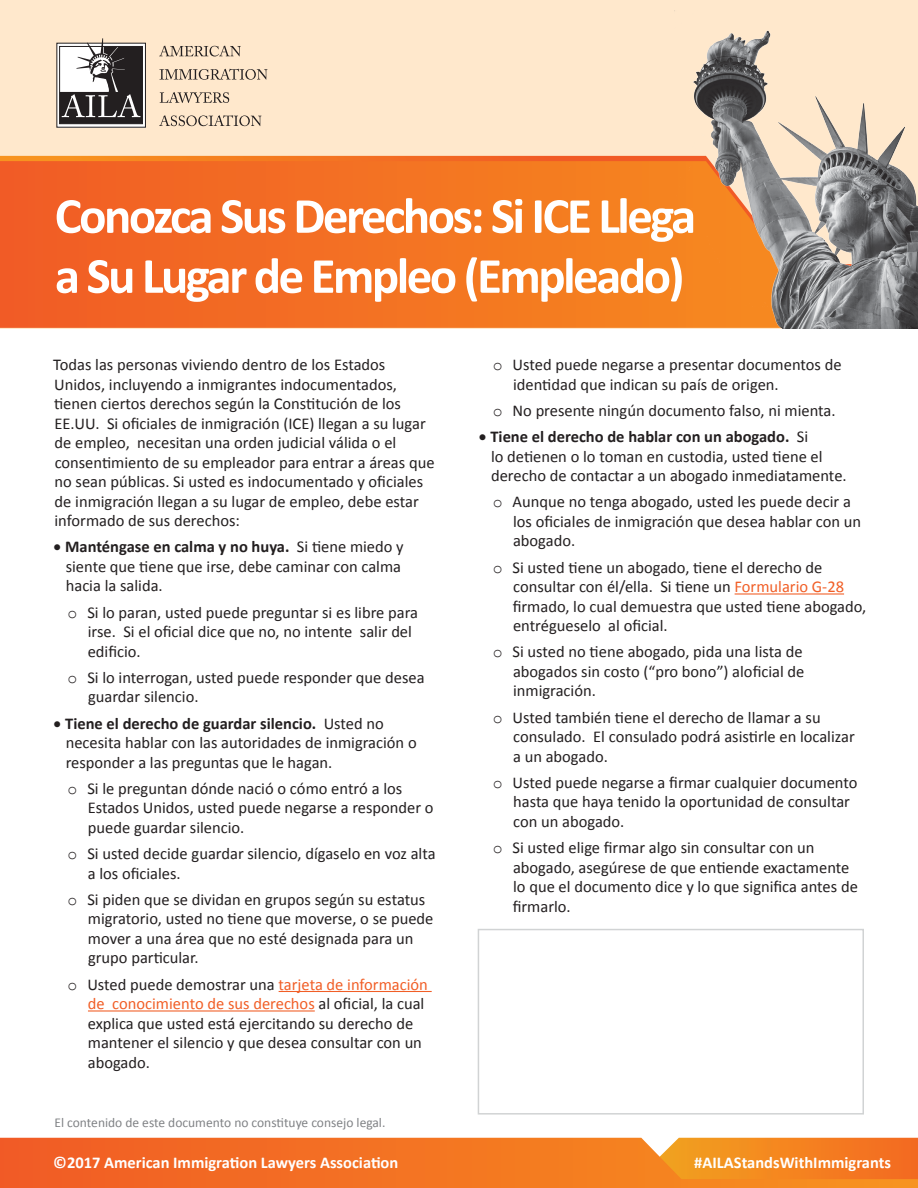
<style>
.page{position:relative;width:918px;height:1188px;background:#fff}
.page>*{position:absolute;margin:0;border:0;box-sizing:border-box;transform-origin:0 0}
.t1{font:700 51px/60px "Calibri";letter-spacing:-.05em;color:#fff}
.List_Paragraph{font:16.5px/19.5px "Calibri";color:#231f20}
.t2{font:700 16.5px "Calibri";color:#fff}
.t3{font:13.5px "Calibri";color:#808285}
.s1{font-weight:700}
.s2{font-family:"Courier New"}
.s3{color:#f15e26}
</style>
<div class="page">
<svg style="left:0;top:1138px;width:918px;height:50px;background:#f37623"></svg>
<hr style="left:279px;top:991px;width:153px;height:1px;background:#f15e26">
<hr style="left:88px;top:1010px;width:227px;height:2px;background:#f15e26">
<hr style="left:735px;top:593px;width:109px;height:2px;background:#f15e26">
<div style="left:0;top:0;width:918px;height:329px;background:#ffe8cc"></div>
<svg style="left:0;top:156px;width:674px;height:5px;background:#f37422"></svg>
<svg style="left:0;top:161px;width:674px;height:167px;background:#f36f22"></svg>
<img style="left:674px;top:10px;width:244px;height:319px">
<svg style="left:57px;top:43px;width:88px;height:84px"></svg>
<div style="left:57px;top:43px;width:89px;height:85px;border:1px solid #231f20"></div>
<svg style="left:60px;top:38px;width:83px;height:86px;background:#7b7776"></svg>
<svg style="left:159px;top:46px;width:82px;height:10px"></svg>
<svg style="left:159px;top:69px;width:108px;height:11px"></svg>
<svg style="left:160px;top:92px;width:69px;height:11px"></svg>
<svg style="left:159px;top:115px;width:102px;height:11px"></svg>
<div style="left:478px;top:929px;width:386px;height:186px;border:2px solid #d1d3d4"></div>
<p class="t1" style="left:55px;top:186px;width:643px">Conozca Sus Derechos: Si ICE Llega a Su Lugar de Empleo (Empleado)</p>
<p class="List_Paragraph" style="left:53px;top:355px;width:383px">Todas las personas viviendo dentro de los Estados Unidos, incluyendo a inmigrantes indocumentados, tienen ciertos derechos según la Constitución de los EE.UU. Si oficiales de inmigración (ICE) llegan a su lugar de empleo, necesitan una orden judicial válida o el consentimiento de su empleador para entrar a áreas que no sean públicas. Si usted es indocumentado y oficiales de inmigración llegan a su lugar de empleo, debe estar informado de sus derechos:</p>
<p class="List_Paragraph" style="left:66px;top:537px;width:340px;text-indent:-12px">• <span class="s1">Manténgase en calma y no huya.</span> Si tiene miedo y siente que tiene que irse, debe caminar con calma hacia la salida.</p>
<p class="List_Paragraph" style="left:88px;top:602px;width:332px;text-indent:-20px"><span class="s2">o</span> Si lo paran, usted puede preguntar si es libre para irse. Si el oficial dice que no, no intente salir del edificio.</p>
<p class="List_Paragraph" style="left:88px;top:668px;width:338px;text-indent:-21px"><span class="s2">o</span> Si lo interrogan, usted puede responder que desea guardar silencio.</p>
<p class="List_Paragraph" style="left:66px;top:713px;width:352px;text-indent:-12px">• <span class="s1">Tiene el derecho de guardar silencio.</span> Usted no necesita hablar con las autoridades de inmigración o responder a las preguntas que le hagan.</p>
<p class="List_Paragraph" style="left:88px;top:779px;width:347px;text-indent:-20px"><span class="s2">o</span> Si le preguntan dónde nació o cómo entró a los<br>Estados Unidos, usted puede negarse a responder o puede guardar silencio.</p>
<p class="List_Paragraph" style="left:88px;top:844px;width:349px;text-indent:-20px"><span class="s2">o</span> Si usted decide guardar silencio, dígaselo en voz alta a los oficiales.</p>
<p class="List_Paragraph" style="left:88px;top:890px;width:347px;text-indent:-20px"><span class="s2">o</span> Si piden que se dividan en grupos según su estatus migratorio, usted no tiene que moverse, o se puede mover a una área que no esté designada para un grupo particular.</p>
<p class="List_Paragraph" style="left:88px;top:974px;width:342px;text-indent:-20px"><span class="s2">o</span> Usted puede demostrar una <span class="s3">tarjeta de información de conocimiento de sus derechos</span> al oficial, la cual explica que usted está ejercitando su derecho de mantener el silencio y que desea consultar con un abogado.</p>
<p class="t3" style="left:54px;top:1114px;width:333px">El contenido de este documento no constituye consejo legal.</p>
<p class="List_Paragraph" style="left:513px;top:355px;width:330px;text-indent:-20px"><span class="s2">o</span> Usted puede negarse a presentar documentos de identidad que indican su país de origen.</p>
<p class="List_Paragraph" style="left:493px;top:401px;width:344px"><span class="s2">o</span> No presente ningún documento falso, ni mienta.</p>
<p class="List_Paragraph" style="left:491px;top:427px;width:357px;text-indent:-12px">• <span class="s1">Tiene el derecho de hablar con un abogado.</span> Si<br>lo detienen o lo toman en custodia, usted tiene el derecho de contactar a un abogado inmediatamente.</p>
<p class="List_Paragraph" style="left:513px;top:492px;width:350px;text-indent:-20px"><span class="s2">o</span> Aunque no tenga abogado, usted les puede decir a los oficiales de inmigración que desea hablar con un abogado.</p>
<p class="List_Paragraph" style="left:513px;top:557px;width:355px;text-indent:-20px"><span class="s2">o</span> Si usted tiene un abogado, tiene el derecho de consultar con él/ella. Si tiene un <span class="s3">Formulario G-28 </span>firmado, lo cual demuestra que usted tiene abogado, entrégueselo al oficial.</p>
<p class="List_Paragraph" style="left:513px;top:642px;width:293px;text-align:justify;text-indent:-20px"><span class="s2">o</span> Si usted no tiene abogado, pida una lista de abogados sin costo (“pro bono”) aloficial de inmigración.</p>
<p class="List_Paragraph" style="left:513px;top:707px;width:343px;text-indent:-20px"><span class="s2">o</span> Usted también tiene el derecho de llamar a su consulado. El consulado podrá asistirle en localizar a un abogado.</p>
<p class="List_Paragraph" style="left:513px;top:773px;width:346px;text-indent:-20px"><span class="s2">o</span> Usted puede negarse a firmar cualquier documento hasta que haya tenido la oportunidad de consultar con un abogado.</p>
<p class="List_Paragraph" style="left:513px;top:838px;width:347px;text-indent:-20px"><span class="s2">o</span> Si usted elige firmar algo sin consultar con un abogado, asegúrese de que entiende exactamente lo que el documento dice y lo que significa antes de firmarlo.</p>
<p class="t2" style="left:53px;top:1152px;width:347px">©2017 American Immigration Lawyers Association</p>
<p class="t2" style="left:694px;top:1152px;width:198px">#AILAStandsWithImmigrants</p>
</div>
